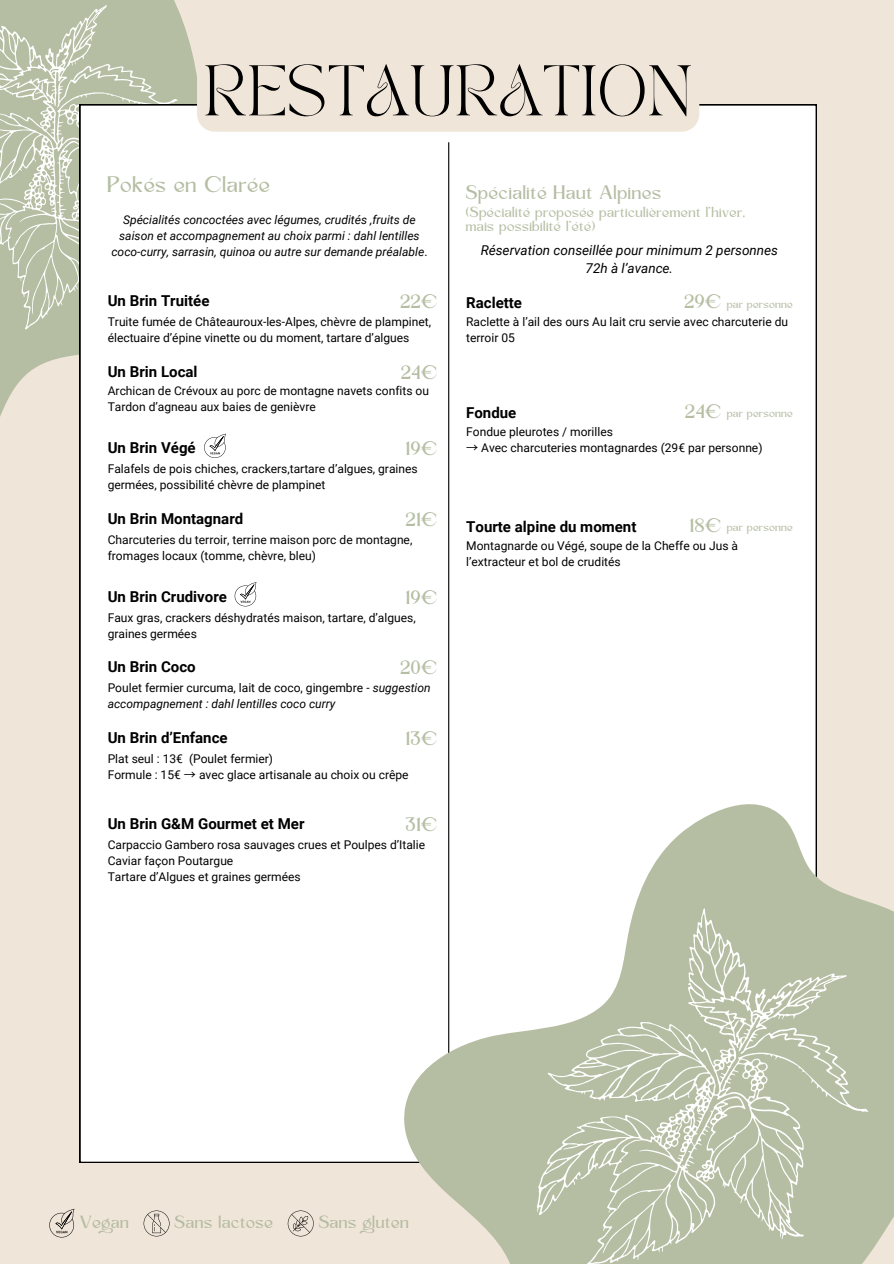
<style>
.page{position:relative;width:894px;height:1264px;background:#fff}
.page>*{position:absolute;margin:0;border:0;box-sizing:border-box;transform-origin:0 0}
.t1{font:49.95px "TAN PEARL Regular";color:#000}
.t2{font:21px "Kingred Serif";color:#b5bea3}
.t3{font:18.15px "Kingred Serif";color:#b5bea3}
.t4{font:18.15px "Kingred Serif";color:#b5bca3}
.t5{font:16.5px "Kingred Serif";color:#b5bca3}
.t6{font:700 15px "Roboto";color:#000}
.t7{font:13.5px/13.8px "Kingred Serif";color:#b5bea3}
.t8{font:italic 13.5px/18px "Roboto";color:#000;text-align:center}
.t9{font:12px/16px "Roboto";color:#000}
.t10{font:italic 12px/16px "Roboto";color:#000;text-align:center}
.t11{font:10.65px "Kingred Serif";color:#b5bea3}
.s1{font-style:normal}
.s2{font-family:"Noto Sans CJ Ksc"}
</style>
<div class="page">
<div style="left:0;top:0;width:893px;height:1263px;background:#efe5d8"></div>
<svg style="left:0;top:0;width:197px;height:569px"></svg>
<svg style="left:0;top:5px;width:178px;height:325px;background:#c0c8b1"></svg>
<svg style="left:47px;top:165px;width:3px;height:4px"></svg>
<div style="left:80px;top:104px;width:736px;height:1058px;background:#fff"></div>
<svg style="left:197px;top:104px;width:502px;height:28px"></svg>
<svg style="left:204px;top:433px;width:22px;height:25px"></svg>
<svg style="left:234px;top:582px;width:22px;height:24px"></svg>
<hr style="left:448px;top:142px;width:1px;height:996px;background:#000">
<svg style="left:49px;top:1209px;width:25px;height:28px"></svg>
<svg style="left:143px;top:1210px;width:26px;height:26px"></svg>
<svg style="left:288px;top:1210px;width:25px;height:26px"></svg>
<svg style="left:339px;top:745px;width:478px;height:474px;background:#f1f2ed"></svg>
<svg style="left:476px;top:872px;width:417px;height:391px;background:#c6ccb7"></svg>
<svg style="left:696px;top:1107px;width:4px;height:6px"></svg>
<p class="t1" style="left:204px;top:64px;width:490px">RESTAURATION</p>
<p class="t2" style="left:108px;top:176px;width:165px">Pokés en Clarée</p>
<h1 class="t10" style="left:111px;top:212px;width:318px">Spécialités concoctées avec légumes, crudités ,fruits de saison et accompagnement au choix parmi : dahl lentilles coco-curry, sarrasin, quinoa ou autre sur demande préalable<span class="s1">.</span></h1>
<h6 class="t6" style="left:108px;top:292px;width:103px">Un Brin Truitée</h6>
<h2 class="t3" style="left:400px;top:294px;width:39px">22€</h2>
<h4 class="t9" style="left:108px;top:314px;width:325px">Truite fumée de Châteauroux-les-Alpes, chèvre de plampinet, électuaire d’épine vinette ou du moment, tartare d’algues</h4>
<h6 class="t6" style="left:108px;top:363px;width:91px">Un Brin Local</h6>
<h3 class="t3" style="left:401px;top:365px;width:38px">24€</h3>
<h4 class="t9" style="left:108px;top:383px;width:323px">Archican de Crévoux au porc de montagne navets confits ou<br>Tardon d’agneau aux baies de genièvre</h4>
<h6 class="t6" style="left:108px;top:439px;width:89px">Un Brin Végé</h6>
<h3 class="t3" style="left:406px;top:442px;width:34px">19€</h3>
<p class="t9" style="left:108px;top:461px;width:311px">Falafels de pois chiches, crackers,tartare d’algues, graines germées, possibilité chèvre de plampinet</p>
<h3 class="t6" style="left:108px;top:510px;width:137px">Un Brin Montagnard</h3>
<h4 class="t3" style="left:406px;top:512px;width:34px">21€</h4>
<h6 class="t9" style="left:108px;top:531px;width:306px">Charcuteries du terroir, terrine maison porc de montagne, fromages locaux (tomme, chèvre, bleu)</h6>
<h3 class="t6" style="left:108px;top:588px;width:121px">Un Brin Crudivore</h3>
<h4 class="t3" style="left:406px;top:590px;width:34px">19€</h4>
<h6 class="t9" style="left:108px;top:610px;width:309px">Faux gras, crackers déshydratés maison, tartare, d’algues, graines germées</h6>
<h4 class="t6" style="left:108px;top:658px;width:89px">Un Brin Coco</h4>
<p class="t3" style="left:400px;top:660px;width:39px">20€</p>
<h3 class="t10" style="left:108px;top:680px;width:324px;text-align:left"><span class="s1">Poulet fermier curcuma, lait de coco, gingembre</span> - suggestion accompagnement : dahl lentilles coco curry</h3>
<h4 class="t6" style="left:108px;top:728px;width:121px">Un Brin d’Enfance</h4>
<h6 class="t3" style="left:406px;top:731px;width:34px">13€</h6>
<h3 class="t9" style="left:108px;top:750px;width:302px">Plat seul : 13€ (Poulet fermier)<br>Formule : 15€ <span class="s2">→</span> avec glace artisanale au choix ou crêpe</h3>
<h4 class="t6" style="left:108px;top:814px;width:198px">Un Brin G&amp;M Gourmet et Mer</h4>
<h3 class="t3" style="left:406px;top:817px;width:34px">31€</h3>
<p class="t9" style="left:108px;top:836px;width:319px">Carpaccio Gambero rosa sauvages crues et Poulpes d’Italie<br>Caviar façon Poutargue<br>Tartare d’Algues et graines germées</p>
<h4 class="t4" style="left:466px;top:185px;width:197px">Spécialité Haut Alpines</h4>
<h6 class="t7" style="left:466px;top:207px;width:281px">(Spécialité proposée particulièrement l’hiver, mais possibilité l’été)</h6>
<h6 class="t8" style="left:480px;top:242px;width:299px">Réservation conseillée pour minimum 2 personnes<br>72h à l’avance.</h6>
<h6 class="t6" style="left:466px;top:294px;width:57px">Raclette</h6>
<h4 class="t3" style="left:684px;top:294px;width:39px">29€</h4>
<h6 class="t11" style="left:726px;top:299px;width:68px">par personne</h6>
<h3 class="t9" style="left:466px;top:313px;width:323px">Raclette à l’ail des ours Au lait cru servie avec charcuterie du terroir 05</h3>
<h5 class="t6" style="left:466px;top:404px;width:52px">Fondue</h5>
<h5 class="t3" style="left:685px;top:404px;width:38px">24€</h5>
<h3 class="t11" style="left:726px;top:409px;width:68px">par personne</h3>
<h3 class="t9" style="left:466px;top:424px;width:148px">Fondue pleurotes / morilles</h3>
<h3 class="t9" style="left:466px;top:440px;width:298px"><span class="s2">→</span> Avec charcuteries montagnardes (29€ par personne)</h3>
<h4 class="t6" style="left:466px;top:517px;width:172px">Tourte alpine du moment</h4>
<p class="t3" style="left:690px;top:518px;width:34px">18€</p>
<h6 class="t11" style="left:726px;top:523px;width:68px">par personne</h6>
<h3 class="t9" style="left:466px;top:538px;width:273px">Montagnarde ou Végé, soupe de la Cheffe ou Jus à l’extracteur et bol de crudités</h3>
<h4 class="t5" style="left:80px;top:1215px;width:51px">Vegan</h4>
<p class="t5" style="left:175px;top:1215px;width:100px">Sans lactose</p>
<h6 class="t5" style="left:319px;top:1215px;width:92px">Sans gluten</h6>
</div>
